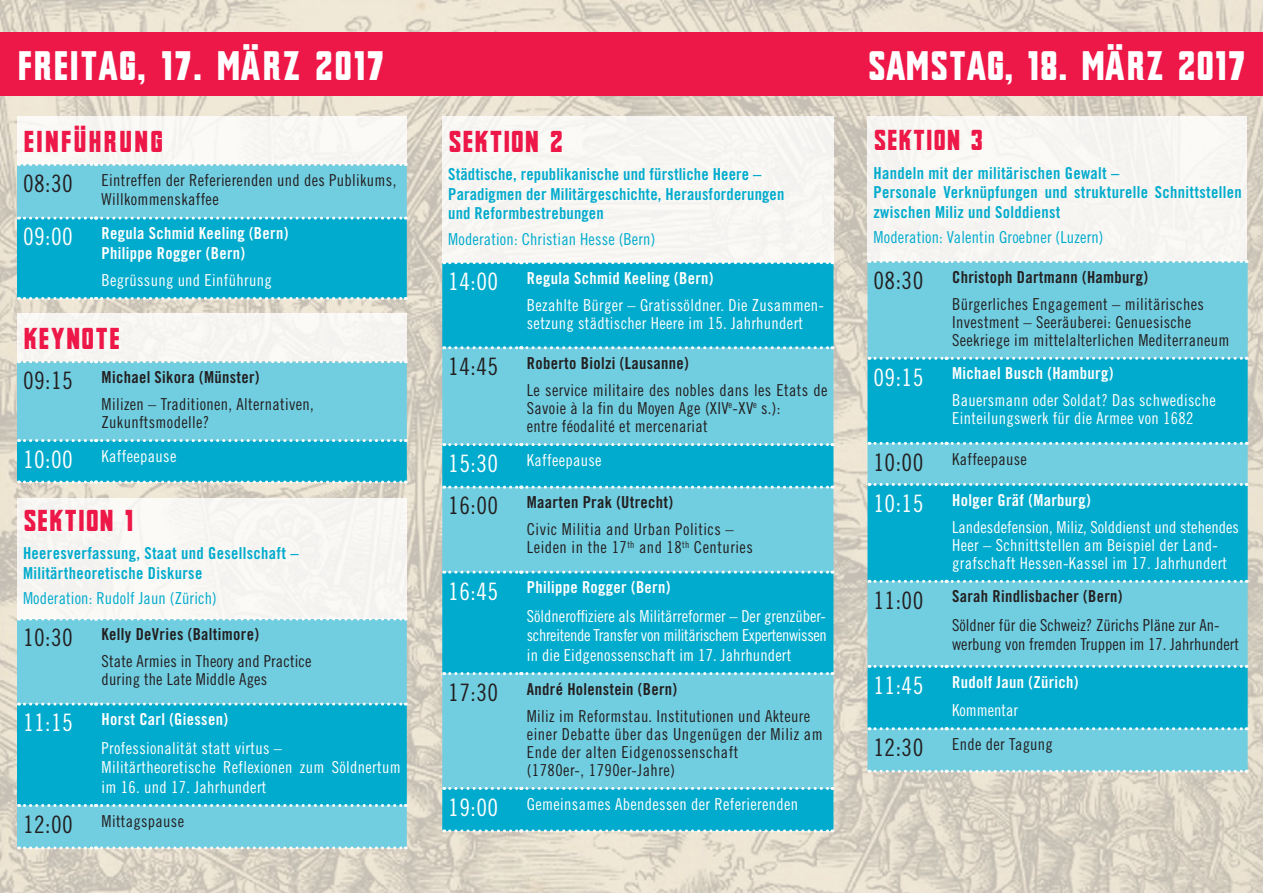
<style>
.page{position:relative;width:1263px;height:893px;background:#fff}
.page>*{position:absolute;margin:0;border:0;box-sizing:border-box;transform-origin:0 0}
.t1{font:45px "CA Traktor";letter-spacing:-.005em;color:#fff}
.t2{font:33px "CA Traktor";color:#ed1748}
.t3{font:33px "CA Traktor";letter-spacing:.03em;color:#ed1748}
.t4{font:31.5px "CA Traktor";color:#ed1748}
.t5{font:16.5px/18px "Trade Gothic Cond Eighteen";letter-spacing:.02em;color:#231f20}
.t6{font:16.5px/19.5px "Trade Gothic Cond Eighteen";letter-spacing:.02em;color:#fff}
.t7{font:16.5px/19.5px "Trade Gothic Bold Cond Twenty";letter-spacing:.02em;color:#00abcd}
.t8{font:16.5px/19.5px "Trade Gothic Bold Cond Twenty";letter-spacing:.02em;color:#fff}
.t9{font:16.5px "Trade Gothic Bold Cond Twenty";letter-spacing:.02em;color:#231f20}
.t10{font:16.5px "Trade Gothic Cond Eighteen";letter-spacing:.01em;color:#00abcd}
.t11{font:16.5px/19.5px "Trade Gothic Cond Eighteen";color:#231f20}
.s1{font-size:24px}
.s2{font-family:"Trade Gothic Cond Eighteen";font-size:24px}
.s3{color:#fff}
</style>
<div class="page">
<img style="left:0;top:0;width:1263px;height:893px">
<div style="left:0;top:32px;width:1263px;height:64px;background:#ed1748"></div>
<div style="left:867px;top:116px;width:380px;height:144px;background:#f7f6f3"></div>
<div style="left:442px;top:116px;width:391px;height:147px;background:#f8f6f3"></div>
<div style="left:17px;top:116px;width:390px;height:48px;background:#faf8f5"></div>
<div style="left:17px;top:164px;width:390px;height:684px;background:#71cee1"></div>
<svg style="left:17px;top:218px;width:390px;height:587px"></svg>
<svg style="left:19px;top:217px;width:387px;height:3px"></svg>
<svg style="left:19px;top:297px;width:387px;height:3px"></svg>
<svg style="left:19px;top:360px;width:387px;height:3px"></svg>
<svg style="left:19px;top:439px;width:387px;height:3px"></svg>
<svg style="left:19px;top:480px;width:387px;height:3px"></svg>
<svg style="left:19px;top:617px;width:387px;height:3px"></svg>
<svg style="left:19px;top:703px;width:387px;height:3px"></svg>
<svg style="left:19px;top:804px;width:387px;height:3px"></svg>
<svg style="left:19px;top:846px;width:387px;height:3px"></svg>
<svg style="left:19px;top:164px;width:387px;height:2px"></svg>
<div style="left:442px;top:263px;width:391px;height:568px;background:#00abcd"></div>
<svg style="left:442px;top:348px;width:391px;height:440px;background:#4cc2da"></svg>
<svg style="left:444px;top:261px;width:389px;height:3px"></svg>
<svg style="left:444px;top:346px;width:389px;height:3px"></svg>
<svg style="left:444px;top:443px;width:389px;height:3px"></svg>
<svg style="left:444px;top:486px;width:389px;height:3px"></svg>
<svg style="left:444px;top:571px;width:389px;height:3px"></svg>
<svg style="left:444px;top:672px;width:389px;height:3px"></svg>
<svg style="left:444px;top:787px;width:389px;height:3px"></svg>
<svg style="left:444px;top:829px;width:389px;height:3px"></svg>
<div style="left:867px;top:261px;width:381px;height:510px;background:#71cee1"></div>
<svg style="left:867px;top:358px;width:381px;height:371px;background:#27b6d3"></svg>
<svg style="left:869px;top:260px;width:378px;height:3px"></svg>
<svg style="left:869px;top:357px;width:378px;height:3px"></svg>
<svg style="left:869px;top:442px;width:378px;height:3px"></svg>
<svg style="left:869px;top:483px;width:378px;height:3px"></svg>
<svg style="left:869px;top:580px;width:378px;height:3px"></svg>
<svg style="left:869px;top:665px;width:378px;height:3px"></svg>
<svg style="left:869px;top:727px;width:378px;height:3px"></svg>
<svg style="left:869px;top:770px;width:378px;height:3px"></svg>
<h1 class="t1" style="left:17px;top:43px;width:369px">FREITAG, 17. MÄRZ 2017</h1>
<h1 class="t1" style="left:867px;top:43px;width:380px">SAMSTAG, 18. MÄRZ 2017</h1>
<h2 class="t3" style="left:23px;top:124px;width:142px">EINFÜHRUNG</h2>
<p class="t5" style="left:102px;top:170px;width:296px;line-height:19.5px;text-indent:-79px"><span class="s1">08:30</span> Eintreffen der Referierenden und des Publikums,<br>Willkommenskaffee</p>
<p class="t8" style="left:102px;top:223px;width:188px;text-indent:-79px"><span class="s2">09:00</span> Regula Schmid Keeling (Bern)<br>Philippe Rogger (Bern)</p>
<p class="t6" style="left:102px;top:270px;width:172px">Begrüssung und Einführung</p>
<h2 class="t2" style="left:23px;top:321px;width:99px">KEYNOTE</h2>
<p class="t9" style="left:23px;top:367px;width:238px"><span class="s2">09:15</span> Michael Sikora (Münster)</p>
<p class="t5" style="left:102px;top:395px;width:214px">Milizen – Traditionen, Alternativen,<br>Zukunftsmodelle?</p>
<p class="t6" style="left:23px;top:446px;width:155px"><span class="s1">10:00</span> Kaffeepause</p>
<h2 class="t2" style="left:23px;top:503px;width:112px">SEKTION 1</h2>
<p class="t7" style="left:23px;top:543px;width:277px">Heeresverfassung, Staat und Gesellschaft –<br>Militärtheoretische Diskurse</p>
<p class="t10" style="left:23px;top:588px;width:195px">Moderation: Rudolf Jaun (Zürich)</p>
<p class="t9" style="left:23px;top:624px;width:237px"><span class="s2">10:30</span> Kelly DeVries (Baltimore)</p>
<p class="t5" style="left:102px;top:652px;width:211px">State Armies in Theory and Practice during the Late Middle Ages</p>
<p class="t8" style="left:23px;top:709px;width:206px"><span class="s2">11:15</span> Horst Carl (Giessen)</p>
<p class="t6" style="left:102px;top:738px;width:301px">Professionalität statt virtus –<br>Militärtheoretische Reflexionen zum Söldnertum im 16. und 17. Jahrhundert</p>
<p class="t5" style="left:23px;top:812px;width:163px"><span class="s1">12:00</span> Mittagspause</p>
<h2 class="t2" style="left:448px;top:124px;width:117px">SEKTION 2</h2>
<p class="t7" style="left:448px;top:164px;width:338px">Städtische, republikanische und fürstliche Heere –<br>Paradigmen der Militärgeschichte, Herausforderungen und Reformbestrebungen</p>
<p class="t10" style="left:448px;top:229px;width:209px">Moderation: Christian Hesse (Bern)</p>
<p class="t8" style="left:448px;top:268px;width:267px"><span class="s2">14:00</span> Regula Schmid Keeling (Bern)</p>
<p class="t6" style="left:527px;top:296px;width:299px;line-height:18px">Bezahlte Bürger – Gratissöldner. Die Zusammen&shy;setzung städtischer Heere im 15. Jahrhundert</p>
<p class="t9" style="left:448px;top:353px;width:242px"><span class="s2">14:45</span> Roberto Biolzi (Lausanne)</p>
<p class="t5" style="left:527px;top:381px;width:302px">Le service militaire des nobles dans les Etats de<br>Savoie à la fin du Moyen Age (XIV<sup>e</sup>-XV<sup>e</sup> s.):<br>entre féodalité et mercenariat</p>
<p class="t6" style="left:448px;top:450px;width:155px"><span class="s1">15:30</span> Kaffeepause</p>
<p class="t9" style="left:448px;top:492px;width:226px"><span class="s2">16:00</span> Maarten Prak (Utrecht)</p>
<p class="t5" style="left:527px;top:520px;width:228px">Civic Militia and Urban Politics –<br>Leiden in the 17<sup>th</sup> and 18<sup>th</sup> Centuries</p>
<p class="t8" style="left:448px;top:577px;width:224px"><span class="s2">16:45</span> Philippe Rogger (Bern)</p>
<p class="t6" style="left:527px;top:606px;width:301px;text-align:justify">Söldneroffiziere als Militärreformer – Der grenzüber&shy;schreitende Transfer von militärischem Expertenwissen in die Eidgenossenschaft im 17. Jahrhundert</p>
<p class="t9" style="left:448px;top:679px;width:230px"><span class="s2">17:30</span> André Holenstein (Bern)</p>
<p class="t5" style="left:527px;top:707px;width:297px">Miliz im Reformstau. Institutionen und Akteure einer Debatte über das Ungenügen der Miliz am Ende der alten Eidgenossenschaft<br>(1780er-, 1790er-Jahre)</p>
<p class="t6" style="left:448px;top:794px;width:351px"><span class="s1">19:00</span> Gemeinsames Abendessen der Referierenden</p>
<h3 class="t4" style="left:873px;top:124px;width:111px">SEKTION 3</h3>
<p class="t7" style="left:873px;top:163px;width:370px">Handeln mit der militärischen Gewalt –<br>Personale Verknüpfungen und strukturelle Schnittstellen zwischen Miliz und Solddienst</p>
<p class="t10" style="left:873px;top:228px;width:232px">Moderation: Valentin Groebner (Luzern)</p>
<p class="t9" style="left:873px;top:267px;width:276px"><span class="s2">08:30</span> Christoph Dartmann (Hamburg)</p>
<p class="t5" style="left:952px;top:294px;width:279px">Bürgerliches Engagement – militärisches<br>Investment – Seeräuberei: Genuesische<br>Seekriege im mittelalterlichen Mediterraneum</p>
<p class="t8" style="left:873px;top:364px;width:241px"><span class="s2">09:15</span> Michael Busch (Hamburg)</p>
<p class="t6" style="left:952px;top:391px;width:265px;line-height:18px">Bauersmann oder Soldat? Das schwedische<br>Einteilungswerk für die Armee von 1682</p>
<p class="t5" style="left:873px;top:450px;width:155px"><span class="s1">10:00</span> Kaffeepause</p>
<p class="t8" style="left:873px;top:490px;width:219px"><span class="s2">10:15</span> Holger Gräf (Marburg)</p>
<p class="t6" style="left:952px;top:517px;width:288px;line-height:18px">Landesdefension, Miliz, Solddienst und stehendes<br>Heer – Schnittstellen am Beispiel der Land&shy;grafschaft Hessen-Kassel im 17. Jahrhundert</p>
<p class="t9" style="left:873px;top:586px;width:250px"><span class="s2">11:00</span> Sarah Rindlisbacher (Bern)</p>
<p class="t11" style="left:952px;top:615px;width:288px">Söldner für die Schweiz? Zürichs Pläne zur An&shy;werbung von fremden Truppen im 17. Jahrhundert</p>
<p class="t8" style="left:873px;top:672px;width:206px"><span class="s2">11:45</span> Rudolf Jaun (Zürich)</p>
<p class="t5" style="left:873px;top:693px;width:181px;line-height:34.2px;text-indent:79px"><span class="s3">Kommentar<br></span><span class="s1">12:30</span> Ende der Tagung</p>
</div>
